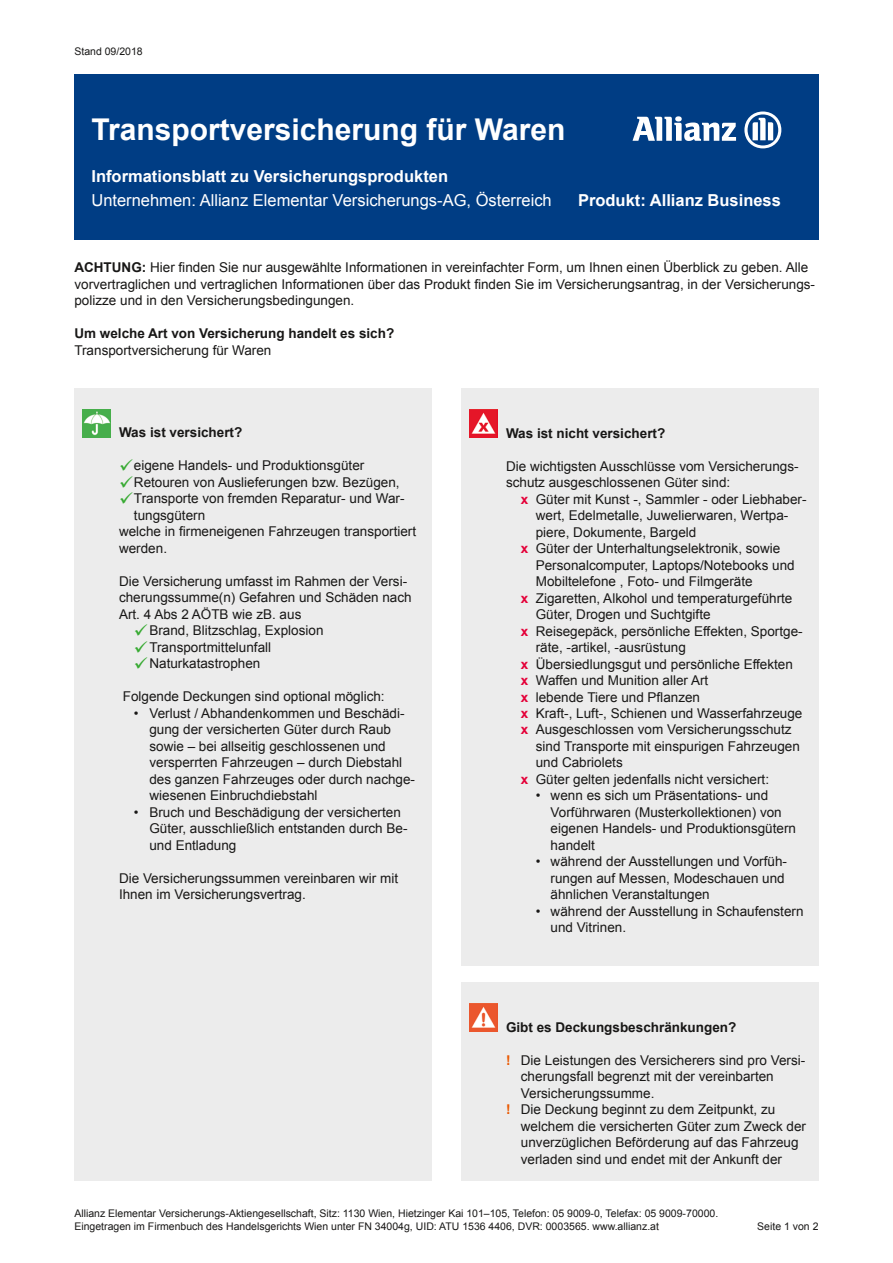
<style>
.page{position:relative;width:893px;height:1263px;background:#fff}
.page>*{position:absolute;margin:0;border:0;box-sizing:border-box;transform-origin:0 0}
.t1{font:700 30px "Arial";color:#fff}
.t2{font:700 16.5px "Arial";color:#fff}
.t3{font:16.5px "Arial";color:#fff}
.t4{font:13.5px/16.5px "Arial";color:#181716}
.t5{font:700 13.5px "Arial";color:#181716}
.t6{font:10.5px/12.8px "Arial";color:#181716}
.s1{font-weight:700}
.s2{color:#37aa32}
.s3{font-weight:700;color:#e40038}
.s4{font-weight:700;color:#ea5901}
</style>
<div class="page">
<div style="left:74px;top:388px;width:358px;height:792px;background:#ececec"></div>
<div style="left:74px;top:74px;width:745px;height:165px;background:#003d84"></div>
<img style="left:83px;top:410px;width:28px;height:27px">
<div style="left:461px;top:388px;width:358px;height:577px;background:#ececec"></div>
<img style="left:470px;top:410px;width:27px;height:27px">
<svg style="left:632px;top:116px;width:104px;height:25px"></svg>
<svg style="left:744px;top:111px;width:37px;height:37px"></svg>
<div style="left:461px;top:982px;width:358px;height:198px;background:#ececec"></div>
<img style="left:470px;top:1004px;width:27px;height:27px">
<p class="t6" style="left:74px;top:45px;width:70px">Stand 09/2018</p>
<h1 class="t1" style="left:91px;top:110px;width:475px">Transportversicherung für Waren</h1>
<p class="t2" style="left:91px;top:165px;width:358px">Informationsblatt zu Versicherungsprodukten</p>
<p class="t3" style="left:91px;top:190px;width:462px">Unternehmen: Allianz Elementar Versicherungs-AG, Österreich</p>
<p class="t2" style="left:578px;top:190px;width:204px">Produkt: Allianz Business</p>
<p class="t4" style="left:74px;top:260px;width:742px"><span class="s1">ACHTUNG:</span> Hier finden Sie nur ausgewählte Informationen in vereinfachter Form, um Ihnen einen Überblick zu geben. Alle vorvertraglichen und vertraglichen Informationen über das Produkt finden Sie im Versicherungsantrag, in der Versicherungs&shy;polizze und in den Versicherungsbedingungen.</p>
<p class="t5" style="left:74px;top:325px;width:321px">Um welche Art von Versicherung handelt es sich?</p>
<p class="t4" style="left:74px;top:342px;width:199px">Transportversicherung für Waren</p>
<p class="t5" style="left:119px;top:424px;width:125px">Was ist versichert?</p>
<p class="t4" style="left:119px;top:458px;width:247px"><span class="s2">✓</span>eigene Handels- und Produktionsgüter</p>
<p class="t4" style="left:119px;top:474px;width:282px"><span class="s2">✓</span>Retouren von Auslieferungen bzw. Bezügen,</p>
<p class="t4" style="left:119px;top:491px;width:287px"><span class="s2">✓</span>Transporte von fremden Reparatur- und War-</p>
<p class="t4" style="left:134px;top:507px;width:73px">tungsgütern</p>
<p class="t4" style="left:119px;top:524px;width:299px">welche in firmeneigenen Fahrzeugen transportiert</p>
<p class="t4" style="left:119px;top:540px;width:50px">werden.</p>
<p class="t4" style="left:119px;top:573px;width:294px">Die Versicherung umfasst im Rahmen der Versi&shy;cherungssumme(n) Gefahren und Schäden nach<br>Art. 4 Abs 2 AÖTB wie zB. aus</p>
<p class="t4" style="left:134px;top:623px;width:191px"><span class="s2">✓</span>Brand, Blitzschlag, Explosion</p>
<p class="t4" style="left:134px;top:639px;width:139px"><span class="s2">✓</span>Transportmittelunfall</p>
<p class="t4" style="left:134px;top:656px;width:128px"><span class="s2">✓</span>Naturkatastrophen</p>
<p class="t4" style="left:123px;top:689px;width:263px">Folgende Deckungen sind optional möglich:</p>
<p class="t4" style="left:149px;top:705px;width:267px;text-indent:-15px">• Verlust / Abhandenkommen und Beschädi&shy;gung der versicherten Güter durch Raub sowie – bei allseitig geschlossenen und versperrten Fahrzeugen – durch Diebstahl des ganzen Fahrzeuges oder durch nachge&shy;wiesenen Einbruchdiebstahl</p>
<p class="t4" style="left:149px;top:804px;width:260px;text-indent:-15px">• Bruch und Beschädigung der versicherten<br>Güter, ausschließlich entstanden durch Be&shy;und Entladung</p>
<p class="t4" style="left:119px;top:870px;width:281px">Die Versicherungssummen vereinbaren wir mit<br>Ihnen im Versicherungsvertrag.</p>
<p class="t5" style="left:506px;top:424px;width:161px">Was ist nicht versichert?</p>
<p class="t4" style="left:506px;top:458px;width:294px">Die wichtigsten Ausschlüsse vom Versicherungs&shy;schutz ausgeschlossenen Güter sind:</p>
<p class="t4" style="left:521px;top:491px;width:287px"><span class="s3">x</span> Güter mit Kunst -, Sammler - oder Liebhaber-</p>
<p class="t4" style="left:536px;top:507px;width:254px">wert, Edelmetalle, Juwelierwaren, Wertpa-</p>
<p class="t4" style="left:536px;top:524px;width:162px">piere, Dokumente, Bargeld</p>
<p class="t4" style="left:521px;top:540px;width:261px"><span class="s3">x</span> Güter der Unterhaltungselektronik, sowie</p>
<p class="t4" style="left:536px;top:557px;width:260px">Personalcomputer, Laptops/Notebooks und</p>
<p class="t4" style="left:536px;top:573px;width:218px">Mobiltelefone , Foto- und Filmgeräte</p>
<p class="t4" style="left:521px;top:590px;width:273px"><span class="s3">x</span> Zigaretten, Alkohol und temperaturgeführte</p>
<p class="t4" style="left:536px;top:606px;width:176px">Güter, Drogen und Suchtgifte</p>
<p class="t4" style="left:521px;top:623px;width:283px"><span class="s3">x</span> Reisegepäck, persönliche Effekten, Sportge-</p>
<p class="t4" style="left:536px;top:639px;width:152px">räte, -artikel, -ausrüstung</p>
<p class="t4" style="left:521px;top:656px;width:274px"><span class="s3">x</span> Übersiedlungsgut und persönliche Effekten</p>
<p class="t4" style="left:521px;top:672px;width:189px"><span class="s3">x</span> Waffen und Munition aller Art</p>
<p class="t4" style="left:521px;top:689px;width:181px"><span class="s3">x</span> lebende Tiere und Pflanzen</p>
<p class="t4" style="left:521px;top:705px;width:283px"><span class="s3">x</span> Kraft-, Luft-, Schienen und Wasserfahrzeuge</p>
<p class="t4" style="left:521px;top:722px;width:272px"><span class="s3">x</span> Ausgeschlossen vom Versicherungsschutz</p>
<p class="t4" style="left:536px;top:738px;width:266px">sind Transporte mit einspurigen Fahrzeugen</p>
<p class="t4" style="left:536px;top:755px;width:89px">und Cabriolets</p>
<p class="t4" style="left:521px;top:771px;width:250px"><span class="s3">x</span> Güter gelten jedenfalls nicht versichert:</p>
<p class="t4" style="left:551px;top:788px;width:247px;text-indent:-15px">• wenn es sich um Präsentations- und<br>Vorführwaren (Musterkollektionen) von eigenen Handels- und Produktionsgütern handelt</p>
<p class="t4" style="left:551px;top:854px;width:238px;text-indent:-15px">• während der Ausstellungen und Vorfüh&shy;rungen auf Messen, Modeschauen und ähnlichen Veranstaltungen</p>
<p class="t4" style="left:551px;top:903px;width:254px;text-indent:-15px">• während der Ausstellung in Schaufenstern und Vitrinen.</p>
<p class="t5" style="left:506px;top:1018px;width:232px">Gibt es Deckungsbeschränkungen?</p>
<p class="t4" style="left:506px;top:1052px;width:301px"><span class="s4">!</span> Die Leistungen des Versicherers sind pro Versi-</p>
<p class="t4" style="left:521px;top:1068px;width:254px">cherungsfall begrenzt mit der vereinbarten</p>
<p class="t4" style="left:521px;top:1085px;width:135px">Versicherungssumme.</p>
<p class="t4" style="left:506px;top:1101px;width:271px"><span class="s4">!</span> Die Deckung beginnt zu dem Zeitpunkt, zu</p>
<p class="t4" style="left:521px;top:1118px;width:287px">welchem die versicherten Güter zum Zweck der</p>
<p class="t4" style="left:521px;top:1134px;width:279px">unverzüglichen Beförderung auf das Fahrzeug</p>
<p class="t4" style="left:521px;top:1151px;width:263px">verladen sind und endet mit der Ankunft der</p>
<p class="t6" style="left:74px;top:1207px;width:645px">Allianz Elementar Versicherungs-Aktiengesellschaft, Sitz: 1130 Wien, Hietzinger Kai 101–105, Telefon: 05 9009-0, Telefax: 05 9009-70000.<br>Eingetragen im Firmenbuch des Handelsgerichts Wien unter FN 34004g, UID: ATU 1536 4406, DVR: 0003565. www.allianz.at</p>
<p class="t6" style="left:757px;top:1219px;width:63px">Seite 1 von 2</p>
</div>
